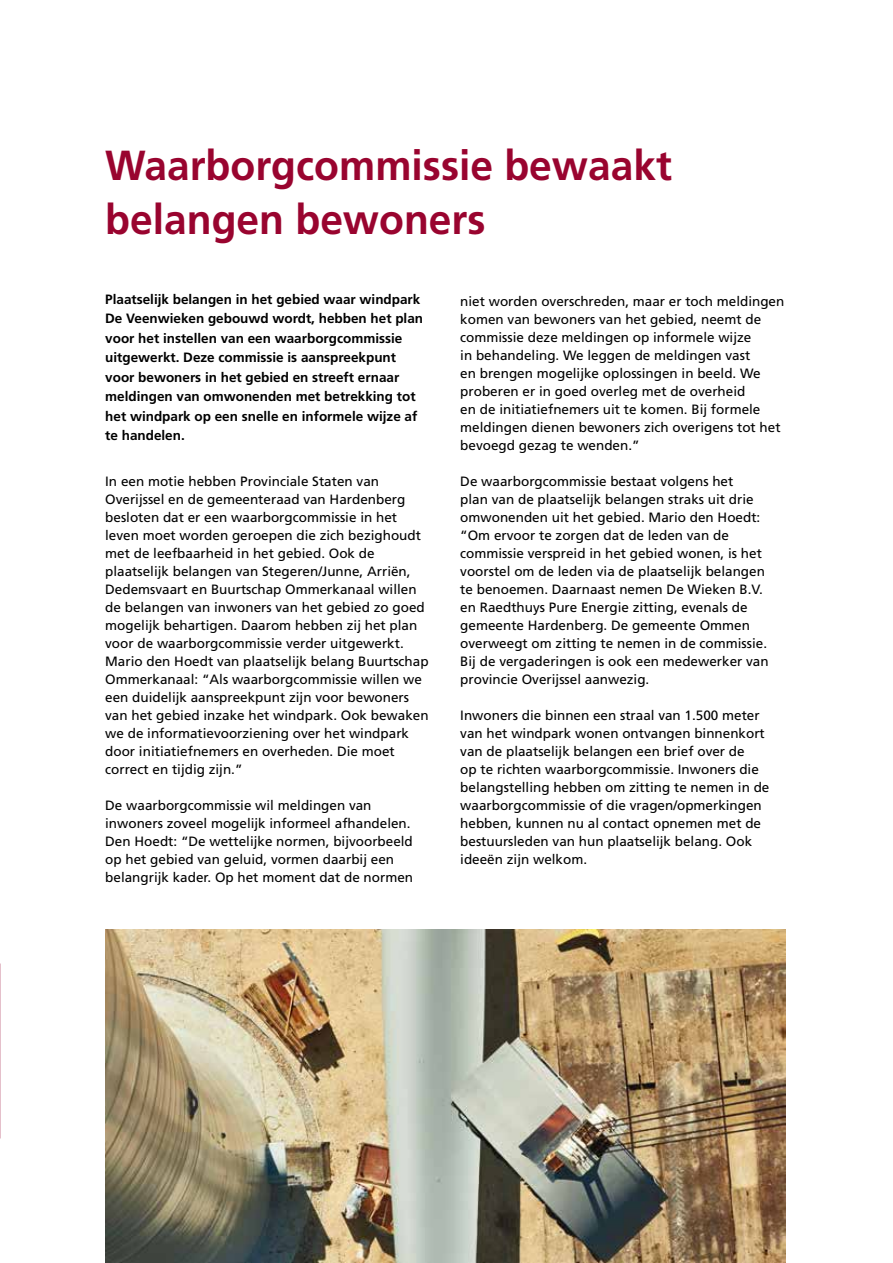
<style>
.page{position:relative;width:893px;height:1263px;background:#fff}
.page>*{position:absolute;margin:0;border:0;box-sizing:border-box;transform-origin:0 0}
.t1{font:700 42px/54px "Frutiger";color:#99042f}
.t2{font:13.5px/18px "Frutiger";color:#000}
.t3{font:700 13.5px/19.5px "Frutiger";color:#000}
</style>
<div class="page">
<img style="left:105px;top:929px;width:681px;height:334px">
<h1 class="t1" style="left:105px;top:139px;width:568px">Waarborgcommissie bewaakt belangen bewoners</h1>
<p class="t3" style="left:105px;top:289px;width:319px">Plaatselijk belangen in het gebied waar windpark De Veenwieken gebouwd wordt, hebben het plan voor het instellen van een waarborgcommissie uitgewerkt. Deze commissie is aanspreekpunt voor bewoners in het gebied en streeft ernaar meldingen van omwonenden met betrekking tot het windpark op een snelle en informele wijze af te handelen.</p>
<p class="t2" style="left:105px;top:472px;width:325px">In een motie hebben Provinciale Staten van Overijssel en de gemeenteraad van Hardenberg besloten dat er een waarborgcommissie in het leven moet worden geroepen die zich bezighoudt met de leefbaarheid in het gebied. Ook de plaatselijk belangen van Stegeren/Junne, Arriën, Dedemsvaart en Buurtschap Ommerkanaal willen de belangen van inwoners van het gebied zo goed mogelijk behartigen. Daarom hebben zij het plan voor de waarborgcommissie verder uitgewerkt.<br>Mario den Hoedt van plaatselijk belang Buurtschap Ommerkanaal: “Als waarborgcommissie willen we een duidelijk aanspreekpunt zijn voor bewoners van het gebied inzake het windpark. Ook bewaken we de informatievoorziening over het windpark door initiatiefnemers en overheden. Die moet correct en tijdig zijn.”</p>
<p class="t2" style="left:105px;top:796px;width:309px">De waarborgcommissie wil meldingen van inwoners zoveel mogelijk informeel afhandelen.<br>Den Hoedt: “De wettelijke normen, bijvoorbeeld op het gebied van geluid, vormen daarbij een belangrijk kader. Op het moment dat de normen</p>
<p class="t2" style="left:460px;top:292px;width:326px">niet worden overschreden, maar er toch meldingen komen van bewoners van het gebied, neemt de commissie deze meldingen op informele wijze<br>in behandeling. We leggen de meldingen vast<br>en brengen mogelijke oplossingen in beeld. We proberen er in goed overleg met de overheid<br>en de initiatiefnemers uit te komen. Bij formele meldingen dienen bewoners zich overigens tot het bevoegd gezag te wenden.”</p>
<p class="t2" style="left:460px;top:472px;width:310px">De waarborgcommissie bestaat volgens het<br>plan van de plaatselijk belangen straks uit drie omwonenden uit het gebied. Mario den Hoedt: “Om ervoor te zorgen dat de leden van de commissie verspreid in het gebied wonen, is het voorstel om de leden via de plaatselijk belangen te benoemen. Daarnaast nemen De Wieken B.V. en Raedthuys Pure Energie zitting, evenals de gemeente Hardenberg. De gemeente Ommen overweegt om zitting te nemen in de commissie.<br>Bij de vergaderingen is ook een medewerker van provincie Overijssel aanwezig.</p>
<p class="t2" style="left:460px;top:706px;width:311px">Inwoners die binnen een straal van 1.500 meter van het windpark wonen ontvangen binnenkort van de plaatselijk belangen een brief over de<br>op te richten waarborgcommissie. Inwoners die belangstelling hebben om zitting te nemen in de waarborgcommissie of die vragen/opmerkingen hebben, kunnen nu al contact opnemen met de bestuursleden van hun plaatselijk belang. Ook ideeën zijn welkom.</p>
</div>
